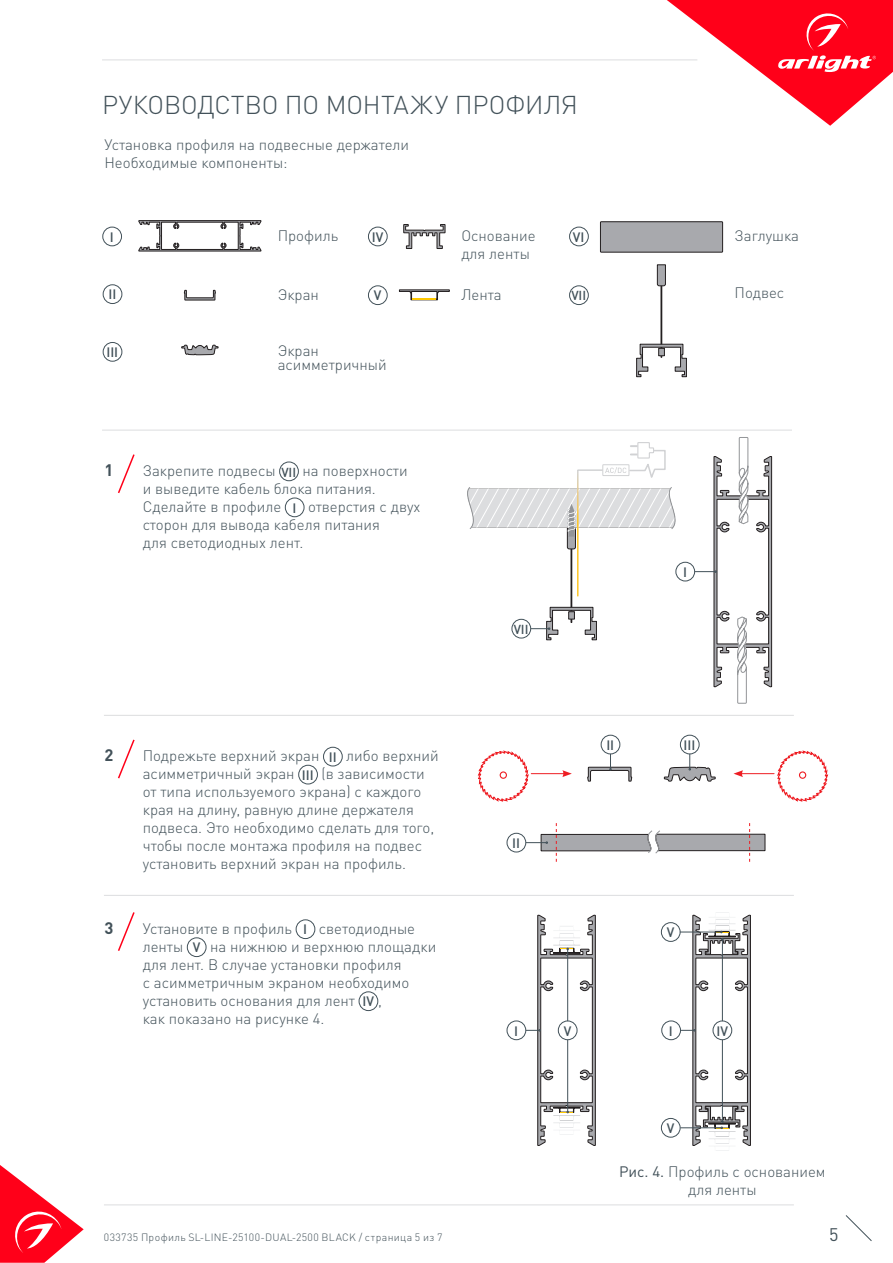
<style>
.page{position:relative;width:893px;height:1263px;background:#fff}
.page>*{position:absolute;margin:0;border:0;box-sizing:border-box;transform-origin:0 0}
.t1{font:300 25.5px "DIN Pro";letter-spacing:-.005em;color:#425159}
.t2{font:18px "DIN Pro";color:#425159}
.t3{font:700 16.5px "DIN Pro";color:#425159}
.t4{font:300 15px/18px "DIN Pro";color:#425159}
.t5{font:500 13.5px "DIN Pro";color:#425159}
.t6{font:500 12.9px "DIN Pro";color:#425159}
.t7{font:300 10.5px "DIN Pro";letter-spacing:.035em;color:#425159}
.s1{font-weight:400}
</style>
<div class="page">
<svg style="left:0;top:1165px;width:84px;height:98px"></svg>
<svg style="left:845px;top:1215px;width:27px;height:26px"></svg>
<svg style="left:667px;top:0;width:226px;height:126px"></svg>
<hr style="left:102px;top:60px;width:595px;height:1px;background:#dcdddf">
<div style="left:571px;top:545px;width:1px;height:78px;border:1px solid #231f20"></div>
<hr style="left:104px;top:715px;width:690px;height:1px;background:#dcdddf">
<hr style="left:104px;top:895px;width:690px;height:1px;background:#dcdddf">
<div style="left:569px;top:286px;width:19px;height:19px;border:1px solid #425159;border-radius:50%"></div>
<div style="left:279px;top:462px;width:20px;height:19px;border:1px solid #425159;border-radius:50%"></div>
<div style="left:285px;top:498px;width:19px;height:19px;border:1px solid #425159;border-radius:50%"></div>
<div style="left:296px;top:920px;width:19px;height:19px;border:1px solid #425159;border-radius:50%"></div>
<div style="left:187px;top:938px;width:19px;height:19px;border:1px solid #425159;border-radius:50%"></div>
<div style="left:359px;top:992px;width:19px;height:19px;border:1px solid #425159;border-radius:50%"></div>
<div style="left:323px;top:747px;width:19px;height:19px;border:1px solid #425159;border-radius:50%"></div>
<div style="left:298px;top:765px;width:20px;height:19px;border:1px solid #425159;border-radius:50%"></div>
<svg style="left:118px;top:454px;width:17px;height:39px"></svg>
<svg style="left:118px;top:739px;width:17px;height:40px"></svg>
<svg style="left:118px;top:912px;width:17px;height:39px"></svg>
<svg style="left:467px;top:442px;width:216px;height:155px"></svg>
<div style="left:512px;top:619px;width:19px;height:19px;border:1px solid #425159;border-radius:50%"></div>
<hr style="left:104px;top:1204px;width:690px;height:1px;background:#dcdddf">
<svg style="left:399px;top:289px;width:51px;height:11px"></svg>
<hr style="left:412px;top:298px;width:24px;height:2px;background:#ffc800">
<div style="left:103px;top:227px;width:19px;height:19px;border:1px solid #425159;border-radius:50%"></div>
<div style="left:103px;top:285px;width:19px;height:19px;border:1px solid #425159;border-radius:50%"></div>
<div style="left:103px;top:342px;width:19px;height:19px;border:1px solid #425159;border-radius:50%"></div>
<div style="left:368px;top:227px;width:19px;height:19px;border:1px solid #425159;border-radius:50%"></div>
<div style="left:569px;top:227px;width:19px;height:19px;border:1px solid #425159;border-radius:50%"></div>
<div style="left:368px;top:286px;width:19px;height:19px;border:1px solid #425159;border-radius:50%"></div>
<svg style="left:403px;top:224px;width:42px;height:25px"></svg>
<svg style="left:181px;top:344px;width:37px;height:11px"></svg>
<div style="left:600px;top:222px;width:123px;height:30px;background:#a8a9ad"></div>
<div style="left:600px;top:222px;width:123px;height:30px;border:1px solid #231f20"></div>
<hr style="left:102px;top:430px;width:690px;height:1px;background:#dcdddf">
<div style="left:661px;top:282px;width:1px;height:75px;border:1px solid #231f20"></div>
<svg style="left:636px;top:344px;width:51px;height:33px"></svg>
<svg style="left:657px;top:264px;width:9px;height:22px"></svg>
<svg style="left:138px;top:220px;width:123px;height:31px"></svg>
<svg style="left:184px;top:290px;width:32px;height:10px"></svg>
<div style="left:661px;top:1118px;width:19px;height:19px;border:1px solid #425159;border-radius:50%"></div>
<hr style="left:680px;top:1127px;width:41px;height:1px;background:#425159">
<div style="left:661px;top:922px;width:19px;height:19px;border:1px solid #425159;border-radius:50%"></div>
<hr style="left:680px;top:932px;width:41px;height:1px;background:#425159">
<div style="left:662px;top:1021px;width:19px;height:19px;border:1px solid #425159;border-radius:50%"></div>
<div style="left:507px;top:1021px;width:19px;height:19px;border:1px solid #425159;border-radius:50%"></div>
<div style="left:676px;top:562px;width:19px;height:19px;border:1px solid #425159;border-radius:50%"></div>
<div style="left:601px;top:735px;width:19px;height:19px;border:1px solid #425159;border-radius:50%"></div>
<div style="left:680px;top:735px;width:19px;height:19px;border:1px solid #425159;border-radius:50%"></div>
<svg style="left:681px;top:912px;width:70px;height:239px"></svg>
<svg style="left:526px;top:915px;width:70px;height:231px"></svg>
<svg style="left:695px;top:437px;width:77px;height:267px"></svg>
<svg style="left:777px;top:751px;width:51px;height:51px"></svg>
<hr style="left:741px;top:773px;width:33px;height:1px;background:#ee1d23">
<svg style="left:531px;top:607px;width:66px;height:33px"></svg>
<div style="left:568px;top:611px;width:7px;height:8px;border:1px solid #231f20"></div>
<div style="left:659px;top:348px;width:5px;height:8px;background:#a8a9ad"></div>
<div style="left:658px;top:348px;width:7px;height:8px;border:1px solid #231f20"></div>
<svg style="left:478px;top:751px;width:287px;height:111px"></svg>
<p class="t1" style="left:102px;top:87px;width:477px">РУКОВОДСТВО ПО МОНТАЖУ ПРОФИЛЯ</p>
<p class="t4" style="left:104px;top:134px;width:306px">Установка профиля на подвесные держатели</p>
<p class="t4" style="left:104px;top:152px;width:185px">Необходимые компоненты:</p>
<p class="t5" style="left:110px;top:228px;width:5px">I</p>
<p class="t4" style="left:734px;top:226px;width:66px">Заглушка</p>
<p class="t4" style="left:461px;top:226px;width:76px">Основание для ленты</p>
<p class="t4" style="left:278px;top:226px;width:62px">Профиль</p>
<p class="t5" style="left:372px;top:228px;width:13px">IV</p>
<p class="t5" style="left:573px;top:228px;width:13px">VI</p>
<p class="t5" style="left:108px;top:285px;width:9px">II</p>
<p class="t5" style="left:106px;top:343px;width:13px">III</p>
<p class="t4" style="left:278px;top:285px;width:43px">Экран</p>
<p class="t5" style="left:374px;top:286px;width:9px">V</p>
<p class="t4" style="left:278px;top:341px;width:43px">Экран</p>
<p class="t4" style="left:278px;top:355px;width:111px">асимметричный</p>
<p class="t3" style="left:104px;top:459px;width:10px">1</p>
<p class="t4" style="left:143px;top:461px;width:134px">Закрепите подвесы</p>
<p class="t6" style="left:281px;top:463px;width:16px">VII</p>
<p class="t4" style="left:143px;top:461px;width:266px;text-indent:160px">на поверхности и выведите кабель блока питания.<br>Сделайте в профиле</p>
<p class="t5" style="left:292px;top:498px;width:5px">I</p>
<p class="t4" style="left:143px;top:497px;width:279px;text-indent:165px">отверстия с двух сторон для вывода кабеля питания<br>для светодиодных лент.</p>
<p class="t4" style="left:461px;top:285px;width:42px">Лента</p>
<p class="t6" style="left:514px;top:620px;width:16px">VII</p>
<p class="t6" style="left:571px;top:287px;width:16px">VII</p>
<p class="t4" style="left:734px;top:283px;width:51px">Подвес</p>
<p class="t5" style="left:683px;top:563px;width:5px">I</p>
<p class="t3" style="left:104px;top:744px;width:10px">2</p>
<p class="t4" style="left:143px;top:746px;width:178px">Подрежьте верхний экран</p>
<p class="t5" style="left:329px;top:748px;width:9px">II</p>
<p class="t4" style="left:346px;top:746px;width:94px">либо верхний</p>
<p class="t4" style="left:143px;top:764px;width:153px">асимметричный экран</p>
<p class="t5" style="left:302px;top:766px;width:13px">III</p>
<p class="t4" style="left:143px;top:764px;width:293px;text-indent:179px">(в зависимости от типа используемого экрана) с каждого края на длину, равную длине держателя подвеса. Это необходимо сделать для того, чтобы после монтажа профиля на подвес установить верхний экран на профиль.</p>
<p class="t3" style="left:104px;top:916px;width:10px">3</p>
<p class="t4" style="left:143px;top:919px;width:151px">Установите в профиль</p>
<p class="t5" style="left:303px;top:920px;width:5px">I</p>
<p class="t4" style="left:319px;top:919px;width:98px">светодиодные</p>
<p class="t4" style="left:143px;top:937px;width:42px">ленты</p>
<p class="t5" style="left:193px;top:938px;width:9px">V</p>
<p class="t4" style="left:143px;top:937px;width:295px;text-indent:67px">на нижнюю и верхнюю площадки для лент. В случае установки профиля<br>с асимметричным экраном необходимо установить основания для лент</p>
<p class="t5" style="left:362px;top:992px;width:13px">IV</p>
<p class="t4" style="left:378px;top:991px;width:5px">,</p>
<p class="t4" style="left:143px;top:1009px;width:183px">как показано на рисунке 4.</p>
<p class="t5" style="left:512px;top:834px;width:9px">II</p>
<p class="t5" style="left:606px;top:736px;width:9px">II</p>
<p class="t5" style="left:684px;top:736px;width:13px">III</p>
<p class="t5" style="left:667px;top:923px;width:9px">V</p>
<p class="t5" style="left:514px;top:1021px;width:5px">I</p>
<p class="t5" style="left:669px;top:1021px;width:5px">I</p>
<p class="t5" style="left:564px;top:1021px;width:9px">V</p>
<p class="t5" style="left:716px;top:1021px;width:13px">IV</p>
<p class="t5" style="left:667px;top:1119px;width:9px">V</p>
<p class="t4" style="left:619px;top:1162px;width:208px;text-align:center"><span class="s1">Рис. 4.</span> Профиль с основанием для ленты</p>
<p class="t7" style="left:104px;top:1230px;width:340px">033735 Профиль SL-LINE-25100-DUAL-2500 BLACK / страница 5 из 7</p>
<p class="t2" style="left:829px;top:1222px;width:11px">5</p>
</div>
